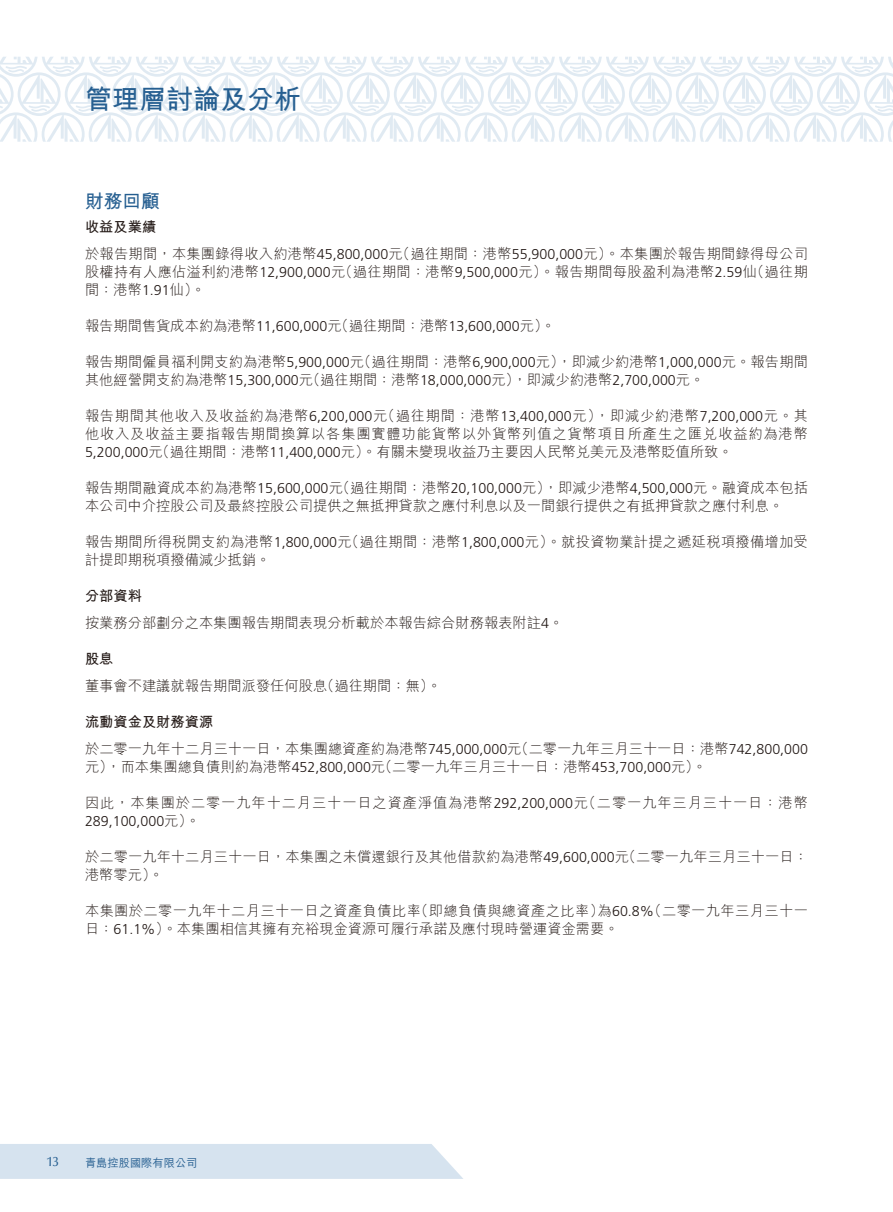
<style>
.page{position:relative;width:893px;height:1212px;background:#fff}
.page>*{position:absolute;margin:0;border:0;box-sizing:border-box;transform-origin:0 0}
.t1{font:700 27px "M Hei HK";color:#265f91}
.t2{font:700 18.75px "M Hei HK";color:#265f91}
.t3{font:300 14.25px/18px "M Hei HK";letter-spacing:.005em;color:#231916}
.t4{font:300 14.25px "M Hei HK";letter-spacing:.06em;color:#231916}
.t5{font:300 14.25px "M Hei HK";letter-spacing:.025em;color:#231916}
.t6{font:300 14.25px "Frutiger LT Std";color:#231916}
.t7{font:700 14.25px "M Hei HK";color:#231916}
.t8{font:500 13.5px "Optima LT Std";color:#265f91;scale:.9 1}
.t9{font:500 11.25px "M Hei HK";color:#265f91}
.s1{font-weight:700}
.s2{font-family:"Frutiger LT Std"}
.s3{font-family:"M Hei HK"}
</style>
<div class="page">
<svg style="left:0;top:57px;width:893px;height:85px"></svg>
<div style="left:0;top:1144px;width:463px;height:35px;background:#d6e3ef"></div>
<h1 class="t1" style="left:85px;top:80px;width:217px">管理層討論及分析</h1>
<h2 class="t2" style="left:85px;top:188px;width:76px">財務回顧</h2>
<p class="t3" style="left:85px;top:213px;width:724px;line-height:27px"><span class="s1">收益及業績<br></span>於報告期間，本集團錄得收入約港幣<span class="s2">45,800,000</span> （元過往期間：港幣<span class="s2">55,900,000</span>元）。本集團於報告期間錄得母公司</p>
<p class="t3" style="left:85px;top:263px;width:724px">股權持有人應佔溢利約港幣<span class="s2">12,900,000</span> （元過往期間：港幣<span class="s2">9,500,000</span>元）。報告期間每股盈利為港幣<span class="s2">2.59</span> （仙過往期間：港幣<span class="s2">1.91</span>仙。(</p>
<p class="t3" style="left:85px;top:317px;width:472px">報告期間售貨成本約為港幣<span class="s2">11,600,000</span> （元過往期間：港幣<span class="s2">13,600,000</span>元。(</p>
<p class="t3" style="left:85px;top:353px;width:724px">報告期間僱員福利開支約為港幣<span class="s2">5,900,000</span> （元過往期間：港幣<span class="s2">6,900,000</span>元，）即減少約港幣<span class="s2">1,000,000</span>元。報告期間其他經營開支約為港幣<span class="s2">15,300,000</span> （元過往期間：港幣<span class="s2">18,000,000</span>元，）即減少約港幣<span class="s2">2,700,000</span>元。</p>
<p class="t3" style="left:85px;top:407px;width:724px;text-align:justify">報告期間其他收入及收益約為港幣<span class="s2">6,200,000</span> （元過往期間：港幣<span class="s2">13,400,000</span>元，）即減少約港幣<span class="s2">7,200,000</span>元。其他收入及收益主要指報告期間換算以各集團實體功能貨幣以外貨幣列值之貨幣項目所產生之匯兌收益約為港幣<span class="s2">5,200,000</span> （元過往期間：港幣<span class="s2">11,400,000</span>元）。有關未變現收益乃主要因人民幣兌美元及港幣貶值所致。</p>
<p class="t3" style="left:85px;top:479px;width:724px">報告期間融資成本約為港幣<span class="s2">15,600,000</span> （元過往期間：港幣<span class="s2">20,100,000</span>元，）即減少港幣<span class="s2">4,500,000</span>元。融資成本包括本公司中介控股公司及最終控股公司提供之無抵押貸款之應付利息以及一間銀行提供之有抵押貸款之應付利息。</p>
<p class="t3" style="left:85px;top:533px;width:724px">報告期間所得稅開支約為港幣<span class="s2">1,800,000</span> （元過往期間：港幣<span class="s2">1,800,000</span>元）。就投資物業計提之遞延稅項撥備增加受計提即期稅項撥備減少抵銷。</p>
<p class="t3" style="left:85px;top:582px;width:480px;line-height:27px"><span class="s1">分部資料<br></span>按業務分部劃分之本集團報告期間表現分析載於本報告綜合財務報表附註。<span class="s2">4</span></p>
<p class="t7" style="left:85px;top:648px;width:30px">股息</p>
<p class="t3" style="left:320px;top:676px;width:123px">（過往期間：無。(</p>
<p class="t3" style="left:85px;top:676px;width:244px">董事會不建議就報告期間派發任何股息</p>
<p class="t3" style="left:85px;top:708px;width:724px;line-height:27px"><span class="s1">流動資金及財務資源<br></span>於二零一九年十二月三十一日，本集團總資產約為港幣<span class="s2">745,000,000</span> （元二零一九年三月三十一日：港幣<span class="s2">742,800,000</span></p>
<p class="t3" style="left:85px;top:757px;width:623px">元，）而本集團總負債則約為港幣<span class="s2">452,800,000</span> （元二零一九年三月三十一日：港幣<span class="s2">453,700,000</span>元。(</p>
<p class="t4" style="left:85px;top:795px;width:724px">因此，本集團於二零一九年十二月三十一日之資產淨值為港幣<span class="s2">292,200,000</span> （元 二零一九年三月三十一日：港幣</p>
<p class="t6" style="left:85px;top:813px;width:116px">289,100,000<span class="s3">元。(</span></p>
<p class="t3" style="left:85px;top:847px;width:724px">於二零一九年十二月三十一日，本集團之未償還銀行及其他借款約為港幣<span class="s2">49,600,000</span> （元二零一九年三月三十一日：港幣零元。(</p>
<p class="t5" style="left:647px;top:903px;width:162px">（二零一九年三月三十一</p>
<p class="t5" style="left:414px;top:903px;width:241px">（即總負債與總資產之比率為） <span class="s2">60.8%</span></p>
<p class="t3" style="left:85px;top:901px;width:535px">本集團於二零一九年十二月三十一日之資產負債比率<br>日：<span class="s2">61.1%</span>）。本集團相信其擁有充裕現金資源可履行承諾及應付現時營運資金需要。</p>
<p class="t8" style="left:47px;top:1154px;width:15px">13</p>
<p class="t9" style="left:85px;top:1154px;width:114px">青島控股國際有限公司</p>
</div>
